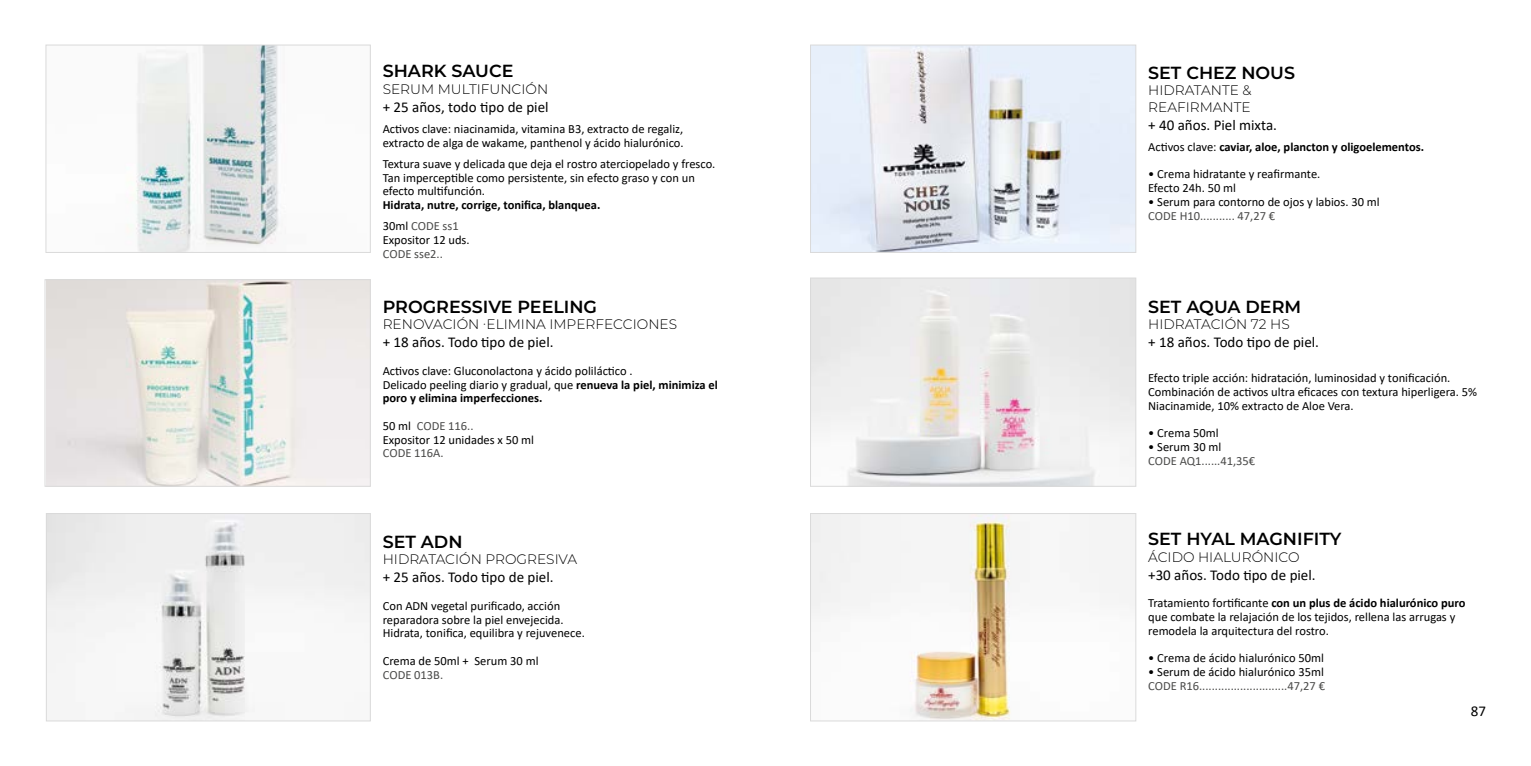
<style>
.page{position:relative;width:1531px;height:766px;background:#fff}
.page>*{position:absolute;margin:0;border:0;box-sizing:border-box;transform-origin:0 0}
.t1{font:600 17.5px "Montserrat";color:#000}
.t2{font:15px "Calibri";color:#000}
.t3{font:300 13.75px/16.5px "Montserrat";color:#000}
.t4{font:12.5px/13.8px "Calibri";color:#000}
.t5{font:12.5px "Calibri";color:#4a4a49}
.t6{font:700 12.5px/21.2px "Calibri";color:#000}
.s1{font-weight:400}
.s2{font-weight:400;color:#4a4a49}
.s3{font-weight:700}
.s4{color:#4a4a49}
</style>
<div class="page">
<img style="left:127px;top:47px;width:152px;height:203px">
<div style="left:46px;top:45px;width:324px;height:207px;border:1px solid #dadada"></div>
<img style="left:812px;top:47px;width:322px;height:203px">
<div style="left:810px;top:45px;width:326px;height:207px;border:1px solid #dadada"></div>
<img style="left:812px;top:280px;width:322px;height:204px">
<div style="left:810px;top:278px;width:326px;height:208px;border:1px solid #dadada"></div>
<img style="left:812px;top:515px;width:322px;height:204px">
<div style="left:810px;top:513px;width:326px;height:208px;border:1px solid #dadada"></div>
<img style="left:47px;top:281px;width:321px;height:203px">
<div style="left:45px;top:279px;width:325px;height:207px;border:1px solid #dadada"></div>
<img style="left:48px;top:515px;width:320px;height:204px">
<div style="left:46px;top:513px;width:324px;height:208px;border:1px solid #dadada"></div>
<h1 class="t1" style="left:383px;top:58px;width:132px">SHARK SAUCE</h1>
<p class="t3" style="left:383px;top:80px;width:167px">SERUM MULTIFUNCIÓN</p>
<p class="t2" style="left:383px;top:96px;width:167px">+ 25 años, todo tipo de piel</p>
<p class="t4" style="left:383px;top:121px;width:302px">Activos clave: niacinamida, vitamina B3, extracto de regaliz, extracto de alga de wakame, panthenol y ácido hialurónico.</p>
<p class="t4" style="left:383px;top:156px;width:334px">Textura suave y delicada que deja el rostro aterciopelado y fresco.<br>Tan imperceptible como persistente, sin efecto graso y con un efecto multifunción.</p>
<p class="t6" style="left:383px;top:194px;width:219px">Hidrata, nutre, corrige, tonifica, blanquea.<br><span class="s1">30ml</span> <span class="s2">CODE ss1</span></p>
<p class="t4" style="left:383px;top:233px;width:88px">Expositor 12 uds.</p>
<p class="t5" style="left:383px;top:245px;width:62px">CODE sse2..</p>
<h1 class="t1" style="left:383px;top:294px;width:216px">PROGRESSIVE PEELING</h1>
<p class="t3" style="left:383px;top:315px;width:296px">RENOVACIÓN ·ELIMINA IMPERFECCIONES</p>
<p class="t2" style="left:383px;top:332px;width:172px">+ 18 años. Todo tipo de piel.</p>
<p class="t4" style="left:383px;top:363px;width:337px">Activos clave: Gluconolactona y ácido poliláctico .<br>Delicado peeling diario y gradual, que <span class="s3">renueva la piel, minimiza el poro y elimina imperfecciones.</span></p>
<p class="t4" style="left:383px;top:418px;width:153px">50 ml <span class="s4">CODE 116..<br></span>Expositor 12 unidades x 50 ml</p>
<p class="t5" style="left:383px;top:444px;width:62px">CODE 116A.</p>
<h1 class="t1" style="left:383px;top:529px;width:81px">SET ADN</h1>
<p class="t3" style="left:383px;top:550px;width:196px">HIDRATACIÓN PROGRESIVA</p>
<p class="t2" style="left:383px;top:566px;width:172px">+ 25 años. Todo tipo de piel.</p>
<p class="t4" style="left:383px;top:598px;width:204px">Con ADN vegetal purificado, acción reparadora sobre la piel envejecida.<br>Hidrata, tonifica, equilibra y rejuvenece.</p>
<p class="t4" style="left:383px;top:653px;width:157px">Crema de 50ml + Serum 30 ml</p>
<p class="t5" style="left:383px;top:665px;width:62px">CODE 013B.</p>
<h1 class="t1" style="left:1148px;top:60px;width:148px">SET CHEZ NOUS</h1>
<p class="t3" style="left:1148px;top:81px;width:105px">HIDRATANTE &amp;<br>REAFIRMANTE</p>
<p class="t2" style="left:1148px;top:114px;width:130px">+ 40 años. Piel mixta.</p>
<p class="t6" style="left:1148px;top:136px;width:277px"><span class="s1">Activos clave:</span> caviar, aloe, plancton y oligoelementos.</p>
<p class="t4" style="left:1148px;top:167px;width:174px">• Crema hidratante y reafirmante.<br>Efecto 24h. 50 ml</p>
<p class="t4" style="left:1148px;top:194px;width:233px">• Serum para contorno de ojos y labios. 30 ml</p>
<p class="t5" style="left:1148px;top:207px;width:129px">CODE H10........... 47,27 €</p>
<h1 class="t1" style="left:1148px;top:294px;width:154px">SET AQUA DERM</h1>
<p class="t3" style="left:1148px;top:315px;width:143px">HIDRATACIÓN 72 HS</p>
<p class="t2" style="left:1148px;top:332px;width:172px">+ 18 años. Todo tipo de piel.</p>
<p class="t4" style="left:1148px;top:371px;width:330px">Efecto triple acción: hidratación, luminosidad y tonificación.<br>Combinación de activos ultra eficaces con textura hiperligera. 5%<br>Niacinamide, 10% extracto de Aloe Vera.</p>
<p class="t4" style="left:1148px;top:426px;width:72px">• Crema 50ml</p>
<p class="t4" style="left:1148px;top:439px;width:75px">• Serum 30 ml</p>
<p class="t5" style="left:1148px;top:452px;width:109px">CODE AQ1......41,35€</p>
<h1 class="t1" style="left:1148px;top:526px;width:195px">SET HYAL MAGNIFITY</h1>
<p class="t3" style="left:1148px;top:548px;width:153px">ÁCIDO HIALURÓNICO</p>
<p class="t2" style="left:1148px;top:564px;width:169px">+30 años. Todo tipo de piel.</p>
<p class="t4" style="left:1148px;top:596px;width:319px">Tratamiento fortificante <span class="s3">con un plus de ácido hialurónico puro </span>que combate la relajación de los tejidos, rellena las arrugas y remodela la arquitectura del rostro.</p>
<p class="t4" style="left:1148px;top:651px;width:177px">• Crema de ácido hialurónico 50ml</p>
<p class="t4" style="left:1148px;top:664px;width:177px">• Serum de ácido hialurónico 35ml</p>
<p class="t5" style="left:1148px;top:677px;width:178px">CODE R16............................47,27 €</p>
<p class="t2" style="left:1471px;top:700px;width:17px">87</p>
</div>
